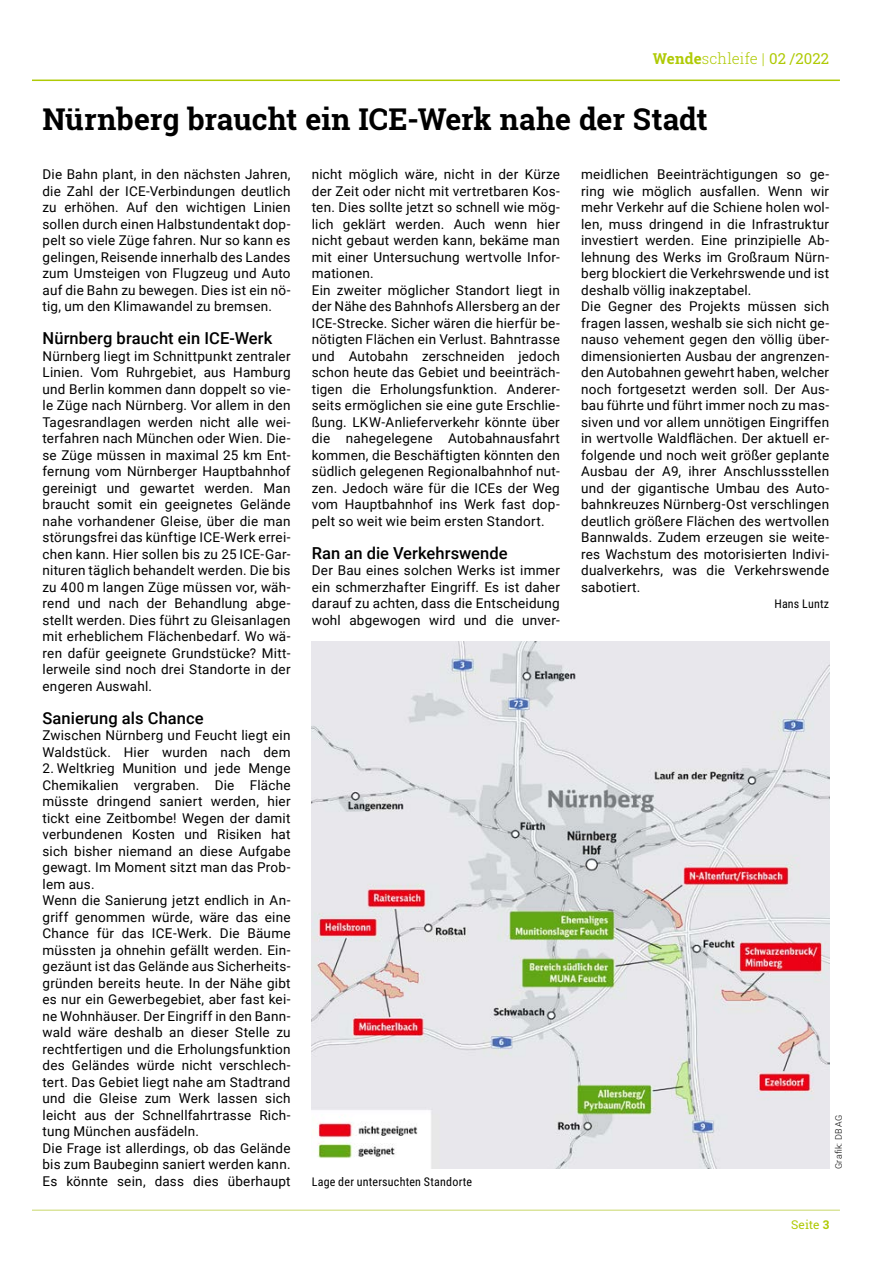
<style>
.page{position:relative;width:893px;height:1263px;background:#fff}
.page>*{position:absolute;margin:0;border:0;box-sizing:border-box;transform-origin:0 0}
.t1{font:700 30px "Roboto Slab";color:#000}
.t2{font:500 16.5px "Roboto";letter-spacing:.005em;color:#000}
.t3{font:300 15px "Roboto Slab";letter-spacing:.01em;color:#afca05}
.t4{font:13.5px/16.5px "Roboto";letter-spacing:.015em;color:#000}
.t5{font:12px "Roboto Condensed";letter-spacing:.02em;color:#000}
.t6{font:12px "Roboto Slab";color:#afca05}
.t7{font:300 9px "Roboto";letter-spacing:.02em;color:#000}
.s1{font-weight:700}
.s2{font-weight:400}
</style>
<div class="page">
<hr style="left:32px;top:1209px;width:808px;height:2px;background:#dae49b">
<hr style="left:32px;top:80px;width:808px;height:1px;background:#afca05">
<img style="left:312px;top:641px;width:517px;height:528px">
<p class="t3" style="left:653px;top:48px;width:178px"><span class="s1">Wende</span>schleife | <span class="s2">02 /2022</span></p>
<h1 class="t1" style="left:43px;top:98px;width:667px">Nürnberg braucht ein ICE-Werk nahe der Stadt</h1>
<p class="t4" style="left:43px;top:166px;width:250px;text-align:justify">Die Bahn plant, in den nächsten Jahren, die Zahl der ICE-Verbindungen deutlich zu erhöhen. Auf den wichtigen Linien sollen durch einen Halbstundentakt dop&shy;pelt so viele Züge fahren. Nur so kann es gelingen, Reisende innerhalb des Landes zum Umsteigen von Flugzeug und Auto auf die Bahn zu bewegen. Dies ist ein nö&shy;tig, um den Klimawandel zu bremsen.</p>
<p class="t2" style="left:43px;top:327px;width:231px">Nürnberg braucht ein ICE-Werk</p>
<p class="t4" style="left:43px;top:347px;width:250px;text-align:justify">Nürnberg liegt im Schnittpunkt zentraler Linien. Vom Ruhrgebiet, aus Hamburg und Berlin kommen dann doppelt so vie&shy;le Züge nach Nürnberg. Vor allem in den Tagesrandlagen werden nicht alle wei&shy;terfahren nach München oder Wien. Die&shy;se Züge müssen in maximal 25 km Ent&shy;fernung vom Nürnberger Hauptbahnhof gereinigt und gewartet werden. Man braucht somit ein geeignetes Gelände nahe vorhandener Gleise, über die man störungsfrei das künftige ICE-Werk errei&shy;chen kann. Hier sollen bis zu 25 ICE-Gar&shy;nituren täglich behandelt werden. Die bis zu 400 m langen Züge müssen vor, wäh&shy;rend und nach der Behandlung abge&shy;stellt werden. Dies führt zu Gleisanlagen mit erheblichem Flächenbedarf. Wo wä&shy;ren dafür geeignete Grundstücke? Mitt&shy;lerweile sind noch drei Standorte in der engeren Auswahl.</p>
<p class="t2" style="left:43px;top:706px;width:163px">Sanierung als Chance</p>
<p class="t4" style="left:43px;top:727px;width:250px">Zwischen Nürnberg und Feucht liegt ein<br>Waldstück. Hier wurden nach dem</p>
<p class="t4" style="left:43px;top:760px;width:250px">2. Weltkrieg Munition und jede Menge Chemikalien vergraben. Die Fläche müsste dringend saniert werden, hier tickt eine Zeitbombe! Wegen der damit verbundenen Kosten und Risiken hat sich bisher niemand an diese Aufgabe gewagt. Im Moment sitzt man das Prob&shy;lem aus.<br>Wenn die Sanierung jetzt endlich in An&shy;griff genommen würde, wäre das eine Chance für das ICE-Werk. Die Bäume müssten ja ohnehin gefällt werden. Ein&shy;gezäunt ist das Gelände aus Sicherheits&shy;gründen bereits heute. In der Nähe gibt es nur ein Gewerbegebiet, aber fast kei&shy;ne Wohnhäuser. Der Eingriff in den Bann&shy;wald wäre deshalb an dieser Stelle zu rechtfertigen und die Erholungsfunktion des Geländes würde nicht verschlech&shy;tert. Das Gebiet liegt nahe am Stadtrand und die Gleise zum Werk lassen sich leicht aus der Schnellfahrtrasse Rich&shy;tung München ausfädeln.<br>Die Frage ist allerdings, ob das Gelände bis zum Baubeginn saniert werden kann.<br>Es könnte sein, dass dies überhaupt</p>
<p class="t4" style="left:312px;top:166px;width:250px">nicht möglich wäre, nicht in der Kürze der Zeit oder nicht mit vertretbaren Kos&shy;ten. Dies sollte jetzt so schnell wie mög&shy;lich geklärt werden. Auch wenn hier nicht gebaut werden kann, bekäme man mit einer Untersuchung wertvolle Infor&shy;mationen.<br>Ein zweiter möglicher Standort liegt in der Nähe des Bahnhofs Allersberg an der ICE-Strecke. Sicher wären die hierfür be&shy;nötigten Flächen ein Verlust. Bahntrasse und Autobahn zerschneiden jedoch schon heute das Gebiet und beeinträch&shy;tigen die Erholungsfunktion. Anderer&shy;seits ermöglichen sie eine gute Erschlie&shy;ßung. LKW-Anlieferverkehr könnte über die nahegelegene Autobahnausfahrt kommen, die Beschäftigten könnten den südlich gelegenen Regionalbahnhof nut&shy;zen. Jedoch wäre für die ICEs der Weg vom Hauptbahnhof ins Werk fast dop&shy;pelt so weit wie beim ersten Standort.</p>
<p class="t2" style="left:312px;top:541px;width:197px">Ran an die Verkehrswende</p>
<p class="t4" style="left:312px;top:562px;width:250px;text-align:justify">Der Bau eines solchen Werks ist immer ein schmerzhafter Eingriff. Es ist daher darauf zu achten, dass die Entscheidung wohl abgewogen wird und die unver-</p>
<p class="t5" style="left:312px;top:1173px;width:162px">Lage der untersuchten Standorte</p>
<p class="t4" style="left:581px;top:166px;width:250px">meidlichen Beeinträchtigungen so ge&shy;ring wie möglich ausfallen. Wenn wir mehr Verkehr auf die Schiene holen wol&shy;len, muss dringend in die Infrastruktur investiert werden. Eine prinzipielle Ab&shy;lehnung des Werks im Großraum Nürn&shy;berg blockiert die Verkehrswende und ist deshalb völlig inakzeptabel.<br>Die Gegner des Projekts müssen sich fragen lassen, weshalb sie sich nicht ge&shy;nauso vehement gegen den völlig über&shy;dimensionierten Ausbau der angrenzen&shy;den Autobahnen gewehrt haben, welcher noch fortgesetzt werden soll. Der Aus&shy;bau führte und führt immer noch zu mas&shy;siven und vor allem unnötigen Eingriffen in wertvolle Waldflächen. Der aktuell er&shy;folgende und noch weit größer geplante Ausbau der A9, ihrer Anschlussstellen und der gigantische Umbau des Auto&shy;bahnkreuzes Nürnberg-Ost verschlingen deutlich größere Flächen des wertvollen Bannwalds. Zudem erzeugen sie weite&shy;res Wachstum des motorisierten Indivi&shy;dualverkehrs, was die Verkehrswende sabotiert.</p>
<p class="t5" style="left:774px;top:596px;width:56px">Hans Luntz</p>
<p class="t7" style="left:832px;top:1169px;width:56px;rotate:-90deg">Grafik: DB AG</p>
<p class="t6" style="left:791px;top:1217px;width:40px">Seite <span class="s1">3</span></p>
</div>
